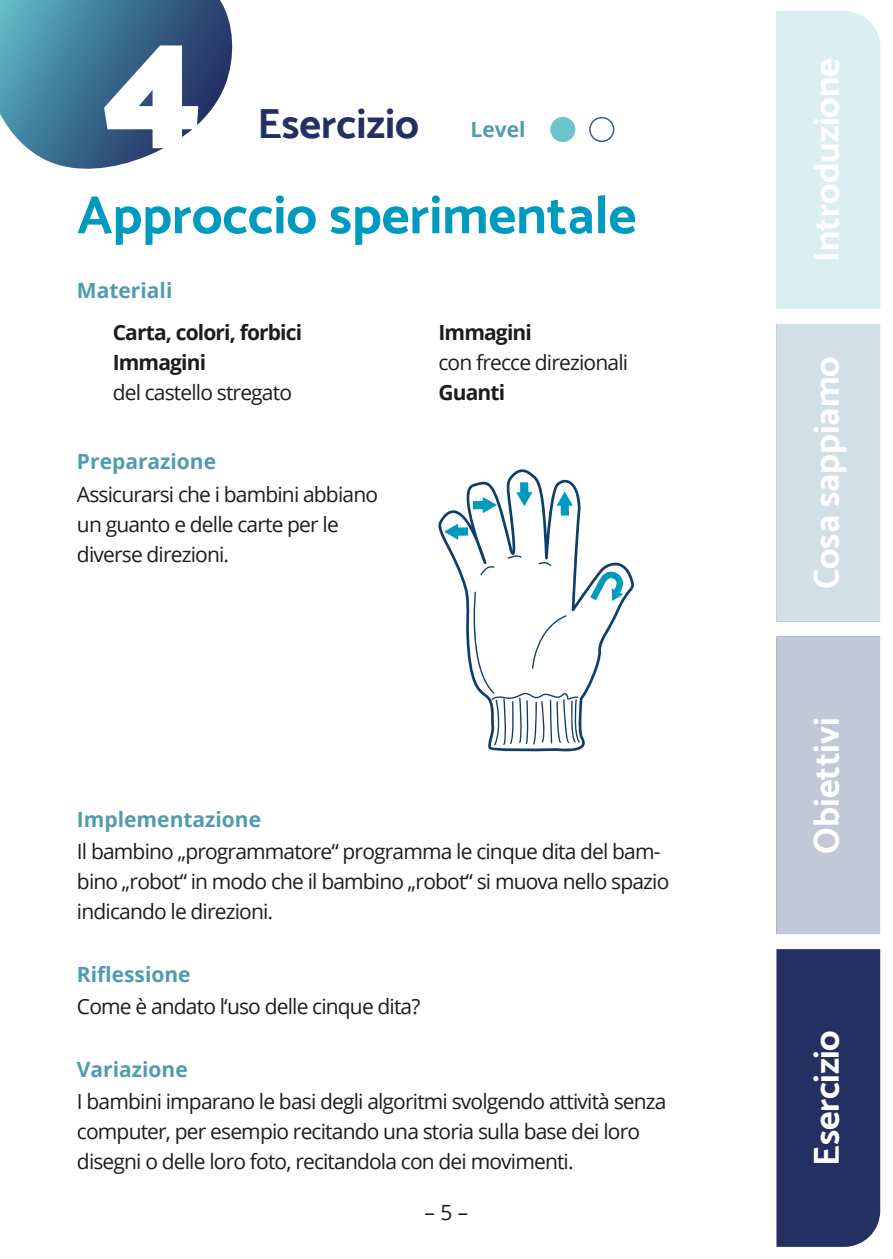
<style>
.page{position:relative;width:893px;height:1259px;background:#fff}
.page>*{position:absolute;margin:0;border:0;box-sizing:border-box;transform-origin:0 0}
.t1{font:900 162px "Catamaran";color:#fff}
.t2{font:700 54px "Catamaran";color:#009abf}
.t3{font:700 42px "Catamaran";color:#243062}
.t4{font:700 36px "Catamaran";color:#fff}
.t5{font:21px/30px "Open Sans";letter-spacing:-.04em;color:#1d1d1b}
.t6{font:700 21px "Open Sans";color:#519bb0}
.t7{font:700 21px/30px "Open Sans";letter-spacing:-.04em;color:#1d1d1b}
</style>
<div class="page">
<div style="left:776px;top:949px;width:104px;height:297px;background:#243062"></div>
<svg style="left:0;top:0;width:233px;height:169px;background:#557f9d"></svg>
<svg style="left:776px;top:45px;width:105px;height:890px"></svg>
<div style="left:776px;top:636px;width:104px;height:298px;background:#c3c8d8"></div>
<div style="left:776px;top:324px;width:104px;height:297px;background:#d1dfe7"></div>
<div style="left:776px;top:11px;width:104px;height:298px;background:#dbeff1"></div>
<div style="left:813px;top:59px;width:26px;height:200px;background:#dbeff1"></div>
<div style="left:814px;top:357px;width:33px;height:231px;background:#d1dfe7"></div>
<div style="left:813px;top:717px;width:26px;height:135px;background:#c3c8d8"></div>
<div style="left:550px;top:117px;width:25px;height:25px;background:#6dc5cc;border-radius:50%"></div>
<div style="left:589px;top:117px;width:25px;height:25px;border:1px solid #335d84;border-radius:50%"></div>
<svg style="left:438px;top:469px;width:196px;height:283px"></svg>
<svg style="left:444px;top:523px;width:24px;height:17px"></svg>
<svg style="left:473px;top:497px;width:24px;height:16px"></svg>
<svg style="left:516px;top:482px;width:16px;height:24px"></svg>
<svg style="left:557px;top:491px;width:16px;height:24px"></svg>
<svg style="left:590px;top:571px;width:34px;height:30px"></svg>
<svg style="left:480px;top:564px;width:14px;height:11px"></svg>
<svg style="left:508px;top:553px;width:14px;height:6px"></svg>
<svg style="left:538px;top:559px;width:13px;height:7px"></svg>
<svg style="left:469px;top:591px;width:111px;height:154px"></svg>
<h1 class="t1" style="left:102px;top:-13px;width:100px">4</h1>
<h3 class="t3" style="left:257px;top:99px;width:163px">Esercizio</h3>
<p class="t6" style="left:471px;top:115px;width:57px">Level</p>
<h2 class="t2" style="left:77px;top:183px;width:561px">Approccio sperimentale</h2>
<p class="t6" style="left:77px;top:276px;width:97px">Materiali</p>
<p class="t7" style="left:113px;top:317px;width:191px">Carta, colori, forbici<br>Immagini</p>
<p class="t5" style="left:113px;top:377px;width:181px">del castello stregato</p>
<p class="t6" style="left:77px;top:447px;width:141px">Preparazione</p>
<p class="t5" style="left:77px;top:478px;width:303px">Assicurarsi che i bambini abbiano un guanto e delle carte per le diverse direzioni.</p>
<p class="t7" style="left:438px;top:317px;width:95px">Immagini</p>
<p class="t5" style="left:438px;top:347px;width:191px">con frecce direzionali</p>
<p class="t7" style="left:438px;top:377px;width:68px">Guanti</p>
<p class="t6" style="left:77px;top:804px;width:186px">Implementazione</p>
<p class="t5" style="left:77px;top:836px;width:594px">Il bambino „programmatore“ programma le cinque dita del bam&shy;bino „robot“ in modo che il bambino „robot“ si muova nello spazio indicando le direzioni.</p>
<p class="t6" style="left:77px;top:959px;width:115px">Riflessione</p>
<p class="t5" style="left:77px;top:991px;width:345px">Come è andato l‘uso delle cinque dita?</p>
<p class="t6" style="left:77px;top:1054px;width:112px">Variazione</p>
<p class="t5" style="left:77px;top:1085px;width:591px">I bambini imparano le basi degli algoritmi svolgendo attività senza computer, per esempio recitando una storia sulla base dei loro disegni o delle loro foto, recitandola con dei movimenti.</p>
<p class="t5" style="left:424px;top:1196px;width:45px">– 5 –</p>
<h3 class="t4" style="left:805px;top:262px;width:205px;rotate:-90deg">Introduzione</h3>
<h3 class="t4" style="left:805px;top:589px;width:235px;rotate:-90deg">Cosa sappiamo</h3>
<h3 class="t4" style="left:805px;top:853px;width:138px;rotate:-90deg">Obiettivi</h3>
<h3 class="t4" style="left:805px;top:1165px;width:137px;rotate:-90deg">Esercizio</h3>
</div>
